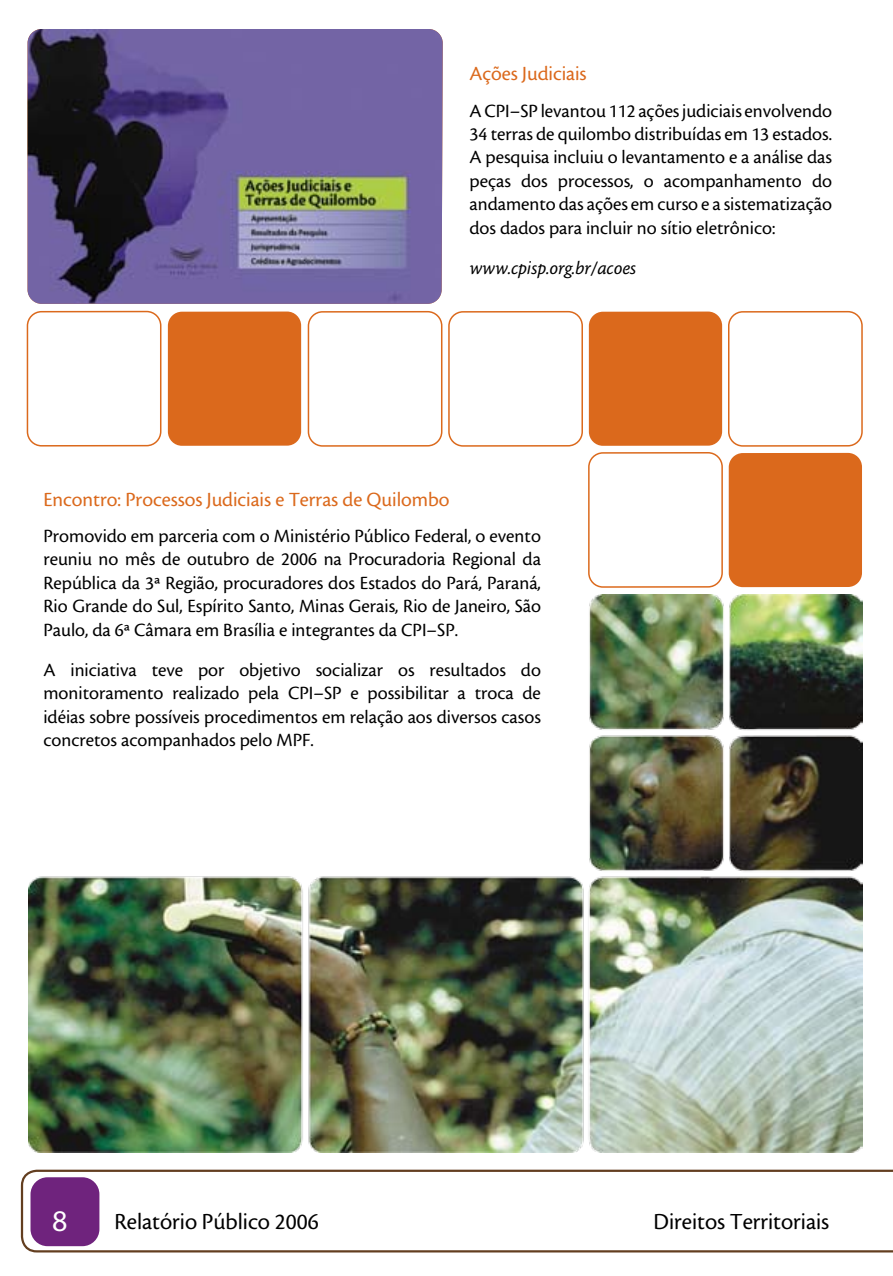
<style>
.page{position:relative;width:893px;height:1276px;background:#fff}
.page>*{position:absolute;margin:0;border:0;box-sizing:border-box;transform-origin:0 0}
.t1{font:24px "Cronos MM";color:#000}
.t2{font:21px "Cronos MM";color:#db691c}
.t3{font:19.5px/23.4px "Cronos MM";color:#000;text-align:justify}
.t4{font:italic 19.5px "Cronos MM";color:#000}
</style>
<div class="page">
<svg style="left:21px;top:1169px;width:871px;height:83px"></svg>
<img style="left:28px;top:29px;width:415px;height:275px">
<div style="left:27px;top:311px;width:134px;height:135px;border:2px solid #db691c;border-radius:14px"></div>
<div style="left:168px;top:311px;width:133px;height:135px;background:#db691c;border-radius:14px"></div>
<div style="left:308px;top:311px;width:134px;height:136px;border:2px solid #db691c;border-radius:14px"></div>
<div style="left:448px;top:311px;width:135px;height:136px;border:2px solid #db691c;border-radius:14px"></div>
<div style="left:589px;top:311px;width:133px;height:135px;background:#db691c;border-radius:14px"></div>
<div style="left:728px;top:311px;width:135px;height:136px;border:2px solid #db691c;border-radius:14px"></div>
<div style="left:588px;top:452px;width:135px;height:136px;border:2px solid #db691c;border-radius:14px"></div>
<div style="left:729px;top:453px;width:133px;height:134px;background:#db691c;border-radius:14px"></div>
<img style="left:28px;top:594px;width:834px;height:558px">
<svg style="left:53px;top:1211px;width:13px;height:20px"></svg>
<p class="t2" style="left:469px;top:63px;width:119px">Ações Judiciais</p>
<p class="t3" style="left:469px;top:99px;width:364px">A CPI–SP levantou 112 ações judiciais envolvendo 34 terras de quilombo distribuídas em 13 estados.<br>A pesquisa incluiu o levantamento e a análise das peças dos processos, o acompanhamento do andamento das ações em curso e a sistematização dos dados para incluir no sítio eletrônico:</p>
<p class="t4" style="left:469px;top:257px;width:168px">www.cpisp.org.br/acoes</p>
<p class="t2" style="left:43px;top:488px;width:408px">Encontro: Processos Judiciais e Terras de Quilombo</p>
<p class="t3" style="left:43px;top:524px;width:499px">Promovido em parceria com o Ministério Público Federal, o evento reuniu no mês de outubro de 2006 na Procuradoria Regional da República da 3ª Região, procuradores dos Estados do Pará, Paraná, Rio Grande do Sul, Espírito Santo, Minas Gerais, Rio de Janeiro, São Paulo, da 6ª Câmara em Brasília e integrantes da CPI–SP.</p>
<p class="t3" style="left:43px;top:658px;width:499px">A iniciativa teve por objetivo socializar os resultados do monitoramento realizado pela CPI–SP e possibilitar a troca de idéias sobre possíveis procedimentos em relação aos diversos casos concretos acompanhados pelo MPF.</p>
<p class="t1" style="left:114px;top:1209px;width:206px">Relatório Público 2006</p>
<p class="t1" style="left:654px;top:1209px;width:177px">Direitos Territoriais</p>
</div>
